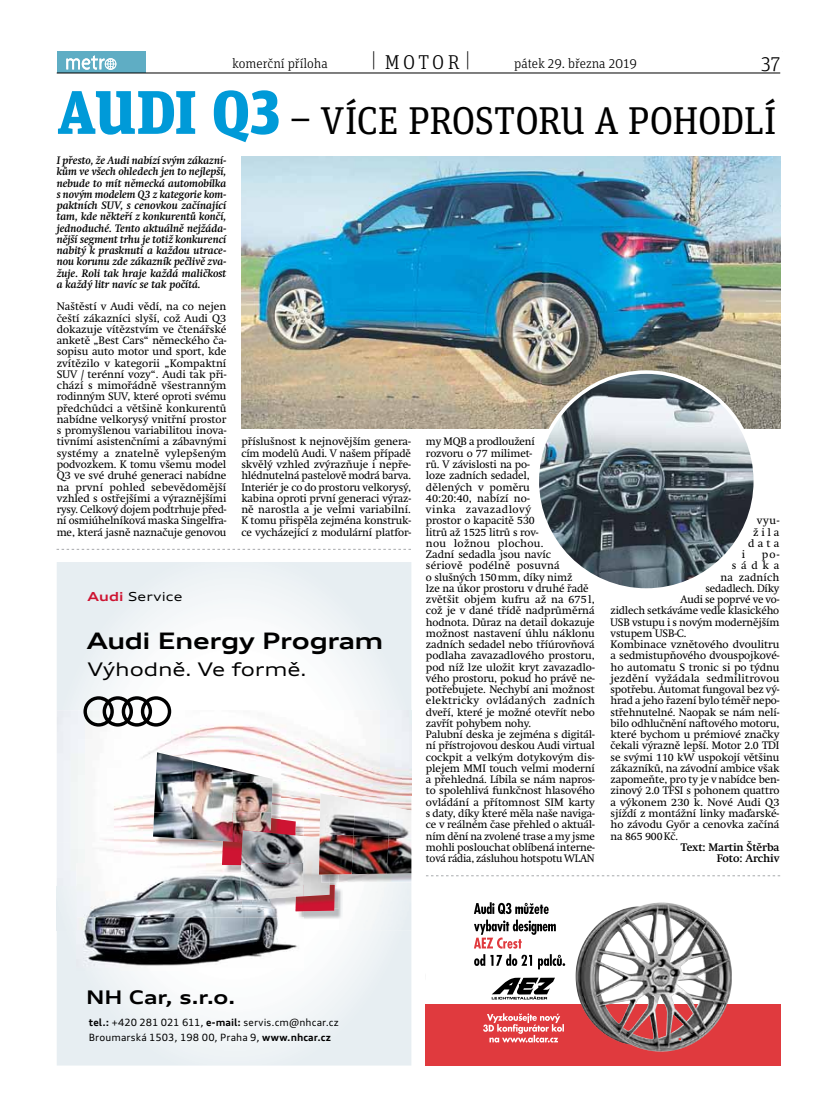
<style>
.page{position:relative;width:837px;height:1117px;background:#fff}
.page>*{position:absolute;margin:0;border:0;box-sizing:border-box;transform-origin:0 0}
.t1{font:38.75px "Unit Slab Pro";letter-spacing:-.01em;color:#000}
.t2{font:700 expanded 22.62px "Audi Type";letter-spacing:-.02em;color:#000}
.t3{font:300 20px "Unit Slab Pro";letter-spacing:.16em;color:#000}
.t4{font:expanded 18.75px "Audi Type";letter-spacing:-.005em;color:#000}
.t5{font:700 expanded 18.75px "Audi Type";color:#000}
.t6{font:300 13.75px "Unit Slab Pro";color:#000}
.t7{font:expanded 12.38px "Audi Type";letter-spacing:.005em;color:#000}
.t8{font:10.75px/11.2px "Metro Swift";letter-spacing:-.01em;color:#000;text-align:justify}
.t9{font:italic 700 10.75px/11.2px "Metro Swift";color:#000;text-align:justify}
.t10{font:10.75px "Metro Swift";letter-spacing:.02em;color:#000}
.t11{font:700 10.75px/11.2px "Metro Swift";letter-spacing:-.01em;color:#000;text-align:right}
.t12{font:10.75px/11.2px "Metro Swift";letter-spacing:.255em;color:#000;text-align:right}
.t13{font:10.75px "Metro Swift";letter-spacing:.015em;color:#000}
.t14{font:10px/15px "Audi Type";letter-spacing:.01em;color:#000}
.s1{font-family:"Gotham Narrow"}
.s2{font-weight:900;font-size:61.25px;color:#009ad8}
.s3{font-weight:700;color:#ce1432}
.s4{font-weight:700}
</style>
<div class="page">
<div style="left:57px;top:51px;width:89px;height:22px;background:#5fadc4"></div>
<svg style="left:66px;top:55px;width:50px;height:15px"></svg>
<hr style="left:57px;top:73px;width:723px;height:1px;background:#000">
<svg style="left:57px;top:549px;width:354px;height:1px"></svg>
<img style="left:241px;top:156px;width:539px;height:272px">
<img style="left:537px;top:372px;width:218px;height:218px;border-radius:109px">
<svg style="left:57px;top:562px;width:354px;height:503px"></svg>
<img style="left:57px;top:710px;width:114px;height:132px">
<img style="left:171px;top:710px;width:209px;height:87px">
<img style="left:380px;top:710px;width:31px;height:85px">
<img style="left:280px;top:797px;width:39px;height:33px">
<img style="left:57px;top:842px;width:165px;height:43px">
<img style="left:338px;top:882px;width:73px;height:47px">
<img style="left:57px;top:885px;width:19px;height:44px">
<div style="left:303px;top:919px;width:35px;height:10px;background:#fff"></div>
<svg style="left:83px;top:696px;width:88px;height:30px"></svg>
<img style="left:338px;top:887px;width:4px;height:32px">
<img style="left:155px;top:754px;width:125px;height:98px">
<img style="left:153px;top:752px;width:40px;height:87px">
<img style="left:193px;top:760px;width:40px;height:81px">
<img style="left:233px;top:769px;width:39px;height:42px">
<img style="left:303px;top:830px;width:16px;height:44px">
<img style="left:338px;top:795px;width:73px;height:87px">
<img style="left:319px;top:793px;width:36px;height:40px">
<img style="left:353px;top:799px;width:37px;height:36px">
<img style="left:388px;top:806px;width:23px;height:31px">
<img style="left:319px;top:833px;width:34px;height:41px">
<img style="left:351px;top:835px;width:37px;height:38px">
<img style="left:386px;top:837px;width:25px;height:36px">
<img style="left:76px;top:917px;width:227px;height:53px">
<img style="left:76px;top:862px;width:219px;height:55px">
<img style="left:224px;top:865px;width:15px;height:8px">
<img style="left:222px;top:811px;width:81px;height:54px">
<img style="left:242px;top:900px;width:53px;height:8px">
<img style="left:239px;top:862px;width:64px;height:38px">
<svg style="left:295px;top:874px;width:43px;height:45px;background:#c69299"></svg>
<svg style="left:426px;top:875px;width:354px;height:1px"></svg>
<svg style="left:491px;top:977px;width:63px;height:22px"></svg>
<div style="left:459px;top:1003px;width:284px;height:62px;background:#e03a3e"></div>
<svg style="left:474px;top:902px;width:91px;height:67px"></svg>
<svg style="left:483px;top:1013px;width:80px;height:29px"></svg>
<img style="left:575px;top:902px;width:156px;height:149px">
<div style="left:740px;top:1003px;width:11px;height:62px;background:#e03a3e"></div>
<div style="left:749px;top:1003px;width:11px;height:62px;background:#e03a3e"></div>
<div style="left:759px;top:1003px;width:10px;height:62px;background:#e03a3e"></div>
<div style="left:769px;top:1003px;width:11px;height:62px;background:#e03a3e"></div>
<div style="left:426px;top:1003px;width:10px;height:62px;background:#e03a3e"></div>
<div style="left:435px;top:1003px;width:10px;height:62px;background:#e03a3e"></div>
<div style="left:444px;top:1003px;width:10px;height:62px;background:#e03a3e"></div>
<div style="left:450px;top:1003px;width:10px;height:62px;background:#e03a3e"></div>
<p class="t6" style="left:232px;top:55px;width:97px">komerční příloha</p>
<h3 class="t3" style="left:371px;top:49px;width:101px"><span class="s1">|</span> motor <span class="s1">|</span></h3>
<p class="t6" style="left:514px;top:54px;width:124px">pátek 29. března 2019</p>
<h3 class="t3" style="left:756px;top:50px;width:25px">0037</h3>
<h1 class="t1" style="left:57px;top:94px;width:720px"><span class="s2">Audi Q3</span> – VÍCE PROSTORU A POHODLÍ</h1>
<p class="t9" style="left:57px;top:155px;width:171px">I přesto, že Audi nabízí svým zákazní&shy;kům ve všech ohledech jen to nejlepší, nebude to mít německá automobilka s novým modelem Q3 z kategorie kom&shy;paktních SUV, s cenovkou začínající tam, kde někteří z konkurentů končí, jednoduché. Tento aktuálně nejžáda&shy;nější segment trhu je totiž konkurencí nabitý k prasknutí a každou utrace&shy;nou korunu zde zákazník pečlivě zva&shy;žuje. Roli tak hraje každá maličkost a každý litr navíc se tak počítá.</p>
<p class="t8" style="left:57px;top:301px;width:171px">Naštěstí v Audi vědí, na co nejen čeští zákazníci slyší, což Audi Q3 dokazuje vítězstvím ve čtenářské anketě „Best Cars“ německého ča&shy;sopisu auto motor und sport, kde zvítězilo v kategorii „Kompaktní SUV / terénní vozy“. Audi tak při&shy;chází s mimořádně všestranným rodinným SUV, které oproti svému předchůdci a většině konkurentů nabídne velkorysý vnitřní prostor s promyšlenou variabilitou inova&shy;tivními asistenčními a zábavnými systémy a znatelně vylepšeným podvozkem. K tomu všemu model Q3 ve své druhé generaci nabídne na první pohled sebevědomější vzhled s ostřejšími a výraznějšími rysy. Celkový dojem podtrhuje před&shy;ní osmiúhelníková maska Singelfra&shy;me, která jasně naznačuje genovou</p>
<p class="t8" style="left:241px;top:436px;width:171px">příslušnost k nejnovějším genera&shy;cím modelů Audi. V našem případě skvělý vzhled zvýrazňuje i nepře&shy;hlédnutelná pastelově modrá barva.<br>Interiér je co do prostoru velkorysý, kabina oproti první generaci výraz&shy;ně narostla a je velmi variabilní.<br>K tomu přispěla zejména konstruk&shy;ce vycházející z modulární platfor-</p>
<p class="t8" style="left:426px;top:436px;width:170px;text-align:left">my MQB a prodloužení<br>rozvoru o 77 milimet-<br>rů. V závislosti na po-<br>loze zadních sedadel,<br>dělených v poměru<br>40:20:40, nabízí no-<br>vinka zavazadlový<br>prostor o kapacitě 530<br>litrů až 1525 litrů s rov-<br>nou ložnou plochou.<br>Zadní sedadla jsou navíc<br>sériově podélně posuvná<br>o slušných 150mm, díky nimž<br>lze na úkor prostoru v druhé řadě zvětšit objem kufru až na 675 l, což je v dané třídě nadprůměrná hodnota. Důraz na detail dokazuje možnost nastavení úhlu náklonu zadních sedadel nebo tříúrovňová podlaha zavazadlového prostoru, pod níž lze uložit kryt zavazadlo&shy;vého prostoru, pokud ho právě ne&shy;potřebujete. Nechybí ani možnost elektricky ovládaných zadních dveří, které je možné otevřít nebo zavřít pohybem nohy.<br>Palubní deska je zejména s digitál&shy;ní přístrojovou deskou Audi virtual cockpit a velkým dotykovým dis&shy;plejem MMI touch velmi moderní a přehledná. Líbila se nám napros&shy;to spolehlivá funkčnost hlasového ovládání a přítomnost SIM karty s daty, díky které měla naše naviga&shy;ce v reálném čase přehled o aktuál&shy;ním dění na zvolené trase a my jsme mohli poslouchat oblíbená interne&shy;tová rádia, zásluhou hotspotu WLAN</p>
<p class="t7" style="left:88px;top:588px;width:96px"><span class="s3">Audi</span> Service</p>
<h2 class="t2" style="left:87px;top:625px;width:298px">Audi Energy Program</h2>
<h3 class="t4" style="left:88px;top:656px;width:220px">Výhodně. Ve formě.</h3>
<p class="t12" style="left:747px;top:515px;width:33px">vyu&shy;žila data</p>
<p class="t8" style="left:741px;top:548px;width:5px">i</p>
<p class="t8" style="left:761px;top:548px;width:19px">po-</p>
<p class="t8" style="left:731px;top:560px;width:49px">sádka</p>
<p class="t13" style="left:720px;top:570px;width:60px">na zadních</p>
<p class="t8" style="left:705px;top:582px;width:75px">sedadlech. Díky</p>
<p class="t8" style="left:680px;top:593px;width:100px">Audi se poprvé ve vo-</p>
<p class="t8" style="left:610px;top:605px;width:170px">zidlech setkáváme vedle klasického</p>
<p class="t8" style="left:610px;top:616px;width:170px">USB vstupu i s novým modernějším</p>
<p class="t8" style="left:610px;top:627px;width:77px">vstupem USB-C.</p>
<p class="t8" style="left:610px;top:638px;width:170px">Kombinace vznětového dvoulitru</p>
<p class="t8" style="left:610px;top:650px;width:170px">a sedmistupňového dvouspojkové-</p>
<p class="t8" style="left:610px;top:661px;width:170px">ho automatu S tronic si po týdnu</p>
<p class="t10" style="left:610px;top:672px;width:170px">jezdění vyžádala sedmilitrovou</p>
<p class="t8" style="left:610px;top:683px;width:170px">spotřebu. Automat fungoval bez vý-</p>
<p class="t8" style="left:610px;top:695px;width:170px">hrad a jeho řazení bylo téměř nepo-</p>
<p class="t8" style="left:610px;top:706px;width:170px">střehnutelné. Naopak se nám nelí-</p>
<p class="t8" style="left:610px;top:717px;width:170px">bilo odhlučnění naftového motoru,</p>
<p class="t8" style="left:610px;top:728px;width:170px">které bychom u prémiové značky</p>
<p class="t8" style="left:610px;top:740px;width:170px">čekali výrazně lepší. Motor 2.0 TDI</p>
<p class="t8" style="left:610px;top:751px;width:170px">se svými 110 kW uspokojí většinu</p>
<p class="t8" style="left:610px;top:762px;width:170px">zákazníků, na závodní ambice však</p>
<p class="t8" style="left:610px;top:773px;width:170px">zapomeňte, pro ty je v nabídce ben-</p>
<p class="t8" style="left:610px;top:785px;width:170px">zinový 2.0 TFSI s pohonem quattro</p>
<p class="t8" style="left:610px;top:796px;width:170px">a výkonem 230 k. Nové Audi Q3</p>
<p class="t8" style="left:610px;top:807px;width:170px">sjíždí z montážní linky maďarské-</p>
<p class="t8" style="left:610px;top:818px;width:170px">ho závodu Győr a cenovka začíná</p>
<p class="t8" style="left:610px;top:830px;width:69px">na 865 900Kč.</p>
<p class="t11" style="left:680px;top:841px;width:100px">Text: Martin Štěrba<br>Foto: Archiv</p>
<h3 class="t5" style="left:86px;top:984px;width:151px">NH Car, s.r.o.</h3>
<p class="t14" style="left:89px;top:1014px;width:251px"><span class="s4">tel.:</span> +420 281 021 611, <span class="s4">e-mail:</span> servis.cm@nhcar.cz<br>Broumarská 1503, 198 00, Praha 9, <span class="s4">www.nhcar.cz</span></p>
</div>
